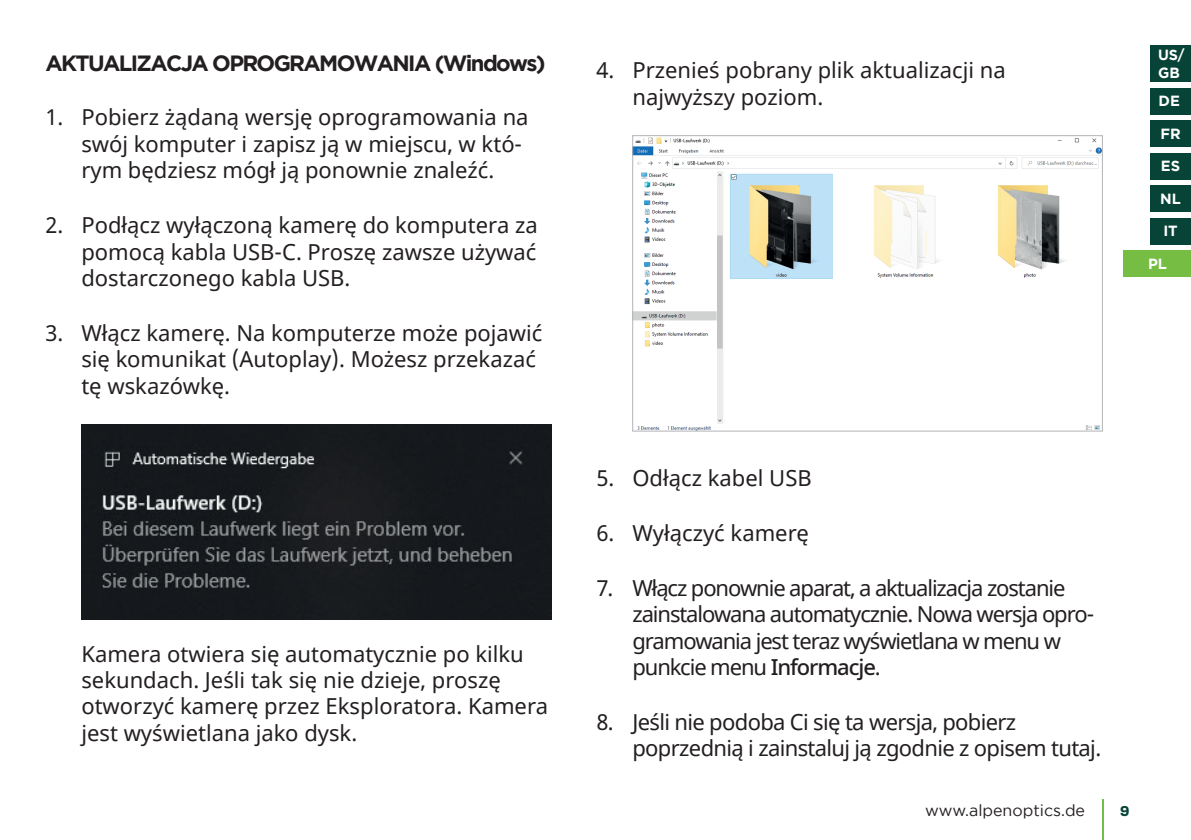
<style>
.page{position:relative;width:1191px;height:840px;background:#fff}
.page>*{position:absolute;margin:0;border:0;box-sizing:border-box;transform-origin:0 0}
.t1{font:22px/26.4px "Noto Sans";color:#231f20}
.t2{font:22px/26.4px "Noto Sans";letter-spacing:-.05em;color:#231f20}
.t3{font:22px/26.4px "Noto Sans";letter-spacing:-.03em;color:#231f20}
.t4{font:700 22px "Gotham";letter-spacing:-.075em;color:#231f20}
.t5{font:16px "Gotham";color:#231f20}
.t6{font:700 15.4px "Paralucent";color:#074337}
.t7{font:700 14.6px/17.6px "Gotham";color:#fff}
.s1{font-weight:500}
</style>
<div class="page">
<svg style="left:1102px;top:799px;width:2px;height:40px"></svg>
<img style="left:81px;top:424px;width:470px;height:195px">
<img style="left:634px;top:137px;width:466px;height:292px">
<div style="left:632px;top:135px;width:470px;height:296px;border:1px solid #b2b3b7"></div>
<div style="left:1150px;top:88px;width:41px;height:26px;background:#074337"></div>
<div style="left:1150px;top:45px;width:41px;height:37px;background:#074337"></div>
<div style="left:1150px;top:120px;width:41px;height:27px;background:#074337"></div>
<div style="left:1150px;top:153px;width:41px;height:26px;background:#074337"></div>
<div style="left:1150px;top:185px;width:41px;height:27px;background:#074337"></div>
<div style="left:1150px;top:218px;width:41px;height:26px;background:#074337"></div>
<div style="left:1124px;top:250px;width:67px;height:27px;background:#75bd43"></div>
<p class="t4" style="left:45px;top:50px;width:502px">AKTUALIZACJA OPROGRAMOWANIA (Windows)</p>
<p class="t1" style="left:81px;top:105px;width:449px;text-indent:-36px">1. Pobierz żądaną wersję oprogramowania na swój komputer i zapisz ją w miejscu, w któ&shy;rym będziesz mógł ją ponownie znaleźć.</p>
<p class="t1" style="left:81px;top:212px;width:458px;text-align:justify;text-indent:-36px">2. Podłącz wyłączoną kamerę do komputera za pomocą kabla USB-C. Proszę zawsze używać dostarczonego kabla USB.</p>
<p class="t1" style="left:81px;top:320px;width:462px;text-indent:-36px">3. Włącz kamerę. Na komputerze może pojawić się komunikat (Autoplay). Możesz przekazać tę wskazówkę.</p>
<p class="t1" style="left:81px;top:640px;width:468px">Kamera otwiera się automatycznie po kilku sekundach. Jeśli tak się nie dzieje, proszę otworzyć kamerę przez Eksploratora. Kamera jest wyświetlana jako dysk.</p>
<p class="t1" style="left:632px;top:58px;width:375px;text-indent:-36px">4. Przenieś pobrany plik aktualizacji na najwyższy poziom.</p>
<p class="t7" style="left:1158px;top:45px;width:28px">US/<br>GB</p>
<p class="t7" style="left:1158px;top:92px;width:23px">DE</p>
<p class="t7" style="left:1160px;top:124px;width:22px">FR</p>
<p class="t7" style="left:1161px;top:157px;width:21px">ES</p>
<p class="t7" style="left:1160px;top:189px;width:22px">NL</p>
<p class="t7" style="left:1163px;top:222px;width:16px">IT</p>
<p class="t7" style="left:1148px;top:254px;width:20px">PL</p>
<p class="t1" style="left:596px;top:465px;width:217px">5. Odłącz kabel USB</p>
<p class="t1" style="left:596px;top:520px;width:214px">6. Wyłączyć kamerę</p>
<p class="t2" style="left:632px;top:575px;width:463px;text-indent:-36px">7. Włącz ponownie aparat, a aktualizacja zostanie zainstalowana automatycznie. Nowa wersja opro&shy;gramowania jest teraz wyświetlana w menu w punkcie menu <span class="s1">Informacje</span>.</p>
<p class="t3" style="left:632px;top:709px;width:470px;text-indent:-36px">8. Jeśli nie podoba Ci się ta wersja, pobierz poprzednią i zainstaluj ją zgodnie z opisem tutaj.</p>
<p class="t5" style="left:925px;top:800px;width:161px">www.alpenoptics.de</p>
<p class="t6" style="left:1120px;top:800px;width:11px">9</p>
</div>
